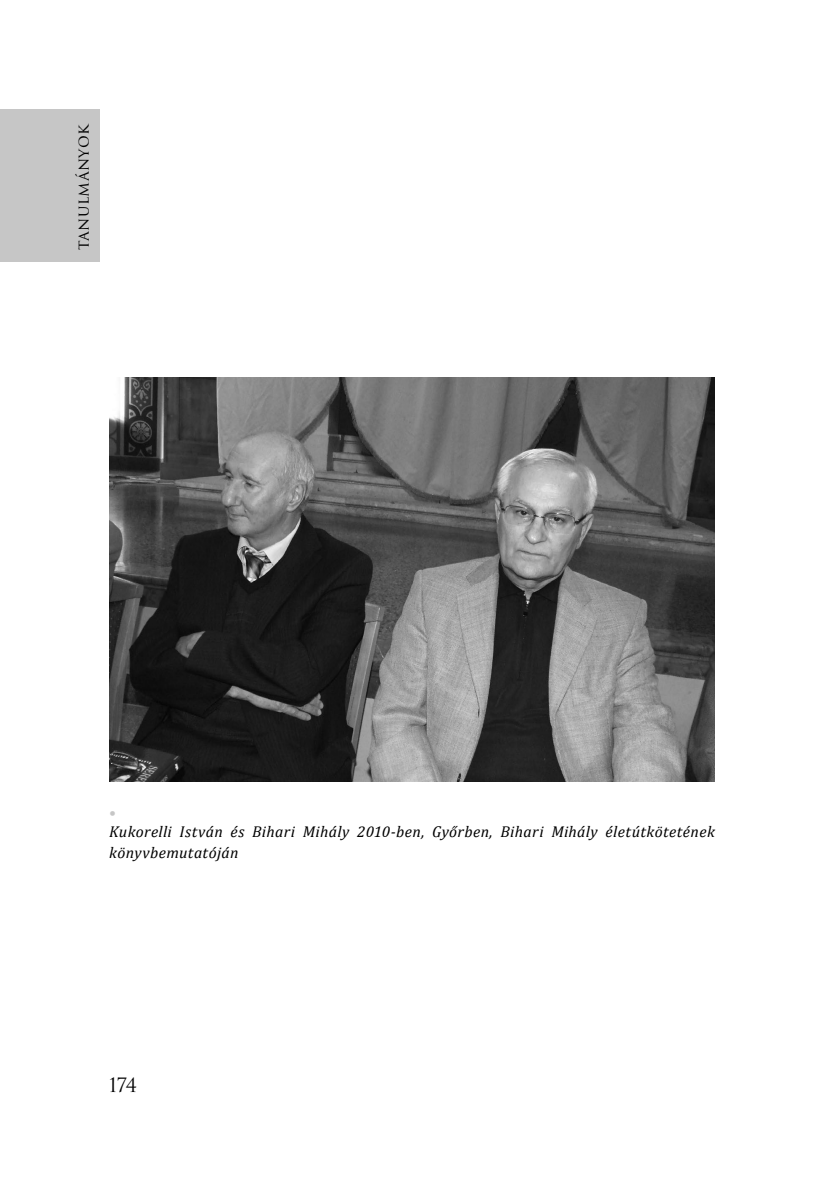
<style>
.page{position:relative;width:834px;height:1181px;background:#fff}
.page>*{position:absolute;margin:0;border:0;box-sizing:border-box;transform-origin:0 0}
.t1{font:19.25px "Trajan Pro 3";color:#000}
.t2{font:italic 15.75px/21.9px "Cambria";letter-spacing:.025em;color:#000}
.t3{font:15.75px "Trajan Pro 3";letter-spacing:.025em;color:#000}
.t4{font:15.75px "Cambria";color:#c6c6c6}
</style>
<div class="page">
<div style="left:0;top:109px;width:99px;height:153px;background:#c6c6c6"></div>
<img style="left:109px;top:377px;width:605px;height:404px">
<p class="t3" style="left:72px;top:250px;width:128px;rotate:-90deg">tanulmányok</p>
<p class="t4" style="left:109px;top:803px;width:8px">•</p>
<p class="t2" style="left:109px;top:819px;width:607px">Kukorelli István és Bihari Mihály 2010-ben, Győrben, Bihari Mihály életútkötetének könyvbemutatóján</p>
<p class="t1" style="left:109px;top:1071px;width:30px">174</p>
</div>
